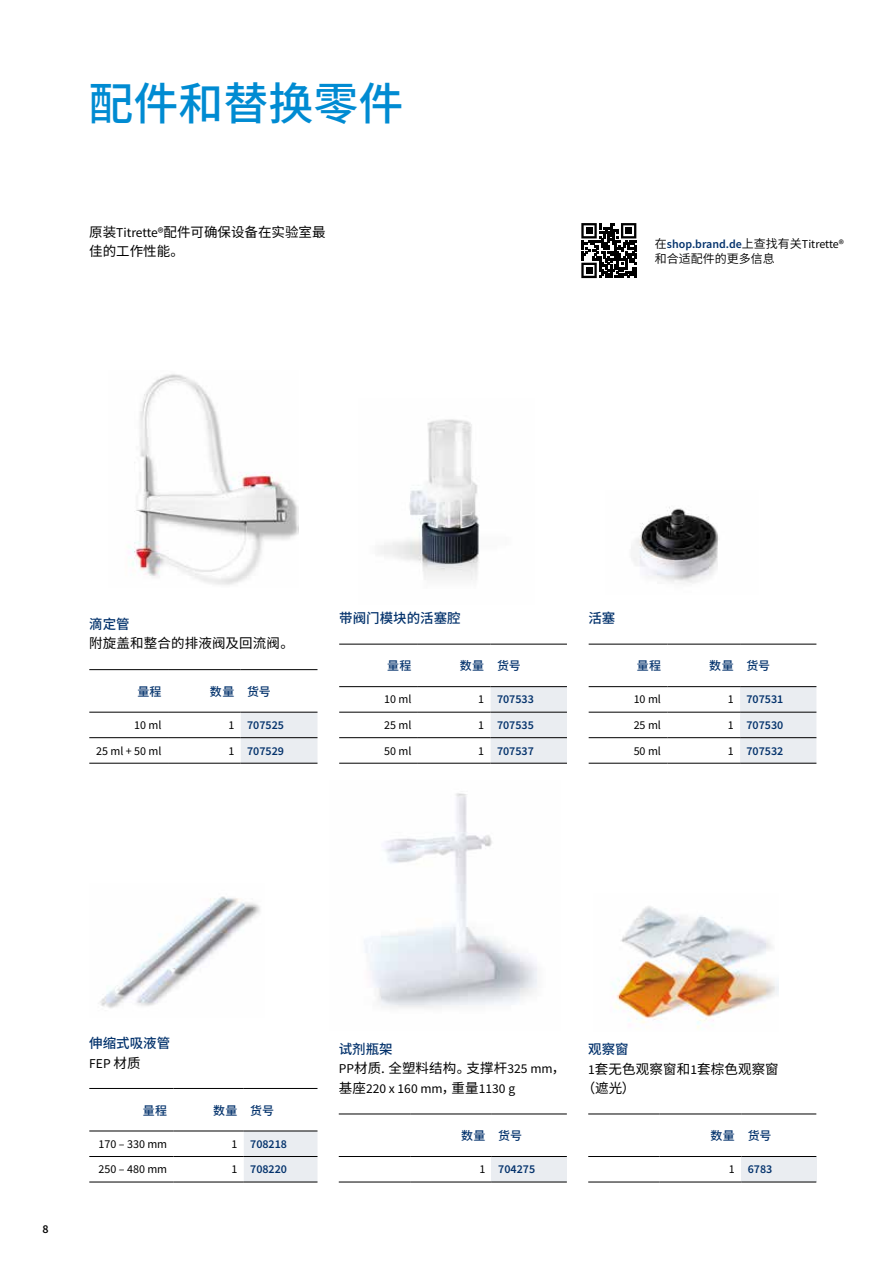
<style>
.page{position:relative;width:893px;height:1263px;background:#fff}
.page>*{position:absolute;margin:0;border:0;box-sizing:border-box;transform-origin:0 0}
.t1{font:500 45px "Source Han Sans CN";color:#008bd2}
.t2{font:13.5px/19.5px "Source Han Sans CN";letter-spacing:.01em;color:#000}
.t3{font:13.5px "Source Sans Pro";color:#000}
.t4{font:500 13.5px "Source Han Sans CN";color:#03326c}
.t5{font:600 12px "Source Sans Pro";color:#03326c}
.t6{font:12px "Source Sans Pro";color:#000}
.t7{font:500 12px "Source Han Sans CN";letter-spacing:.025em;color:#03326c}
.t8{font:12px "Source Han Sans CN";color:#000}
.t9{font:600 12px "Source Sans Pro";color:#000}
.s1{font-family:"Source Sans Pro"}
.s2{font-family:"Source Han Sans CN";font-weight:400;color:#000}
.s3{font-weight:400;color:#000}
.s4{font-family:"Source Han Sans CN"}
.s5{font-weight:500;color:#03326c}
</style>
<div class="page">
<img style="left:380px;top:419px;width:100px;height:161px">
<img style="left:364px;top:793px;width:173px;height:215px">
<img style="left:129px;top:374px;width:169px;height:211px">
<img style="left:612px;top:906px;width:166px;height:123px">
<img style="left:100px;top:896px;width:160px;height:112px">
<img style="left:631px;top:507px;width:88px;height:77px">
<svg style="left:588px;top:1181px;width:153px;height:1px"></svg>
<div style="left:741px;top:1156px;width:75px;height:26px;background:#eaedf1"></div>
<hr style="left:588px;top:1182px;width:72px;height:1px;background:#000">
<hr style="left:660px;top:1182px;width:81px;height:1px;background:#000">
<hr style="left:741px;top:1182px;width:75px;height:1px;background:#000">
<hr style="left:588px;top:1114px;width:72px;height:1px;background:#000">
<hr style="left:660px;top:1114px;width:81px;height:1px;background:#000">
<hr style="left:741px;top:1114px;width:75px;height:1px;background:#000">
<hr style="left:588px;top:1156px;width:72px;height:1px;background:#000">
<hr style="left:660px;top:1156px;width:81px;height:1px;background:#000">
<hr style="left:741px;top:1156px;width:75px;height:1px;background:#000">
<svg style="left:339px;top:1157px;width:153px;height:25px"></svg>
<div style="left:492px;top:1156px;width:75px;height:26px;background:#eaedf1"></div>
<hr style="left:339px;top:1182px;width:71px;height:1px;background:#000">
<hr style="left:410px;top:1182px;width:82px;height:1px;background:#000">
<hr style="left:492px;top:1182px;width:75px;height:1px;background:#000">
<hr style="left:339px;top:1114px;width:71px;height:1px;background:#000">
<hr style="left:410px;top:1114px;width:82px;height:1px;background:#000">
<hr style="left:492px;top:1114px;width:75px;height:1px;background:#000">
<hr style="left:339px;top:1156px;width:71px;height:1px;background:#000">
<hr style="left:410px;top:1156px;width:82px;height:1px;background:#000">
<hr style="left:492px;top:1156px;width:75px;height:1px;background:#000">
<svg style="left:89px;top:713px;width:228px;height:50px"></svg>
<hr style="left:89px;top:737px;width:79px;height:1px;background:#000">
<hr style="left:168px;top:737px;width:73px;height:1px;background:#000">
<hr style="left:241px;top:737px;width:76px;height:1px;background:#000">
<hr style="left:89px;top:763px;width:79px;height:1px;background:#000">
<hr style="left:168px;top:763px;width:73px;height:1px;background:#000">
<hr style="left:241px;top:763px;width:76px;height:1px;background:#000">
<hr style="left:89px;top:669px;width:79px;height:1px;background:#000">
<hr style="left:168px;top:669px;width:73px;height:1px;background:#000">
<hr style="left:241px;top:669px;width:76px;height:1px;background:#000">
<hr style="left:89px;top:712px;width:79px;height:1px;background:#000">
<hr style="left:168px;top:712px;width:73px;height:1px;background:#000">
<hr style="left:241px;top:712px;width:76px;height:1px;background:#000">
<svg style="left:339px;top:687px;width:228px;height:76px"></svg>
<hr style="left:339px;top:712px;width:79px;height:1px;background:#000">
<hr style="left:418px;top:712px;width:73px;height:1px;background:#000">
<hr style="left:491px;top:712px;width:76px;height:1px;background:#000">
<hr style="left:339px;top:737px;width:79px;height:1px;background:#000">
<hr style="left:418px;top:737px;width:73px;height:1px;background:#000">
<hr style="left:491px;top:737px;width:76px;height:1px;background:#000">
<hr style="left:339px;top:763px;width:79px;height:1px;background:#000">
<hr style="left:418px;top:763px;width:73px;height:1px;background:#000">
<hr style="left:491px;top:763px;width:76px;height:1px;background:#000">
<hr style="left:339px;top:644px;width:79px;height:1px;background:#000">
<hr style="left:418px;top:644px;width:73px;height:1px;background:#000">
<hr style="left:491px;top:644px;width:76px;height:1px;background:#000">
<hr style="left:339px;top:686px;width:79px;height:1px;background:#000">
<hr style="left:418px;top:686px;width:73px;height:1px;background:#000">
<hr style="left:491px;top:686px;width:76px;height:1px;background:#000">
<svg style="left:89px;top:1132px;width:228px;height:50px"></svg>
<hr style="left:89px;top:1156px;width:85px;height:1px;background:#000">
<hr style="left:174px;top:1156px;width:70px;height:1px;background:#000">
<hr style="left:244px;top:1156px;width:73px;height:1px;background:#000">
<hr style="left:89px;top:1182px;width:85px;height:1px;background:#000">
<hr style="left:174px;top:1182px;width:70px;height:1px;background:#000">
<hr style="left:244px;top:1182px;width:73px;height:1px;background:#000">
<hr style="left:89px;top:1088px;width:85px;height:1px;background:#000">
<hr style="left:174px;top:1088px;width:70px;height:1px;background:#000">
<hr style="left:244px;top:1088px;width:73px;height:1px;background:#000">
<hr style="left:89px;top:1131px;width:85px;height:1px;background:#000">
<hr style="left:174px;top:1131px;width:70px;height:1px;background:#000">
<hr style="left:244px;top:1131px;width:73px;height:1px;background:#000">
<svg style="left:589px;top:687px;width:227px;height:76px"></svg>
<hr style="left:589px;top:712px;width:78px;height:1px;background:#000">
<hr style="left:667px;top:712px;width:73px;height:1px;background:#000">
<hr style="left:740px;top:712px;width:76px;height:1px;background:#000">
<hr style="left:589px;top:737px;width:78px;height:1px;background:#000">
<hr style="left:667px;top:737px;width:73px;height:1px;background:#000">
<hr style="left:740px;top:737px;width:76px;height:1px;background:#000">
<hr style="left:589px;top:763px;width:78px;height:1px;background:#000">
<hr style="left:667px;top:763px;width:73px;height:1px;background:#000">
<hr style="left:740px;top:763px;width:76px;height:1px;background:#000">
<hr style="left:589px;top:644px;width:78px;height:1px;background:#000">
<hr style="left:667px;top:644px;width:73px;height:1px;background:#000">
<hr style="left:740px;top:644px;width:76px;height:1px;background:#000">
<hr style="left:589px;top:686px;width:78px;height:1px;background:#000">
<hr style="left:667px;top:686px;width:73px;height:1px;background:#000">
<hr style="left:740px;top:686px;width:76px;height:1px;background:#000">
<svg style="left:581px;top:223px;width:55px;height:55px"></svg>
<div style="left:586px;top:227px;width:6px;height:7px;background:#000"></div>
<div style="left:625px;top:227px;width:7px;height:7px;background:#000"></div>
<div style="left:586px;top:267px;width:6px;height:7px;background:#000"></div>
<h1 class="t1" style="left:89px;top:78px;width:316px">配件和替换零件</h1>
<p class="t2" style="left:89px;top:222px;width:238px">原装<span class="s1">Titrette®</span>配件可确保设备在实验室最佳的工作性能。</p>
<p class="t5" style="left:655px;top:236px;width:191px"><span class="s2">在</span>shop.brand.de<span class="s2">上查找有关</span><span class="s3">Titrette®</span></p>
<p class="t8" style="left:655px;top:252px;width:121px">和合适配件的更多信息</p>
<p class="t4" style="left:89px;top:616px;width:42px">滴定管</p>
<p class="t2" style="left:89px;top:634px;width:206px">附旋盖和整合的排液阀及回流阀。</p>
<p class="t7" style="left:137px;top:684px;width:26px">量程</p>
<p class="t7" style="left:210px;top:684px;width:62px">数量 货号</p>
<p class="t6" style="left:134px;top:717px;width:29px">10 ml</p>
<p class="t5" style="left:228px;top:717px;width:57px"><span class="s3">1</span> 707525</p>
<p class="t6" style="left:96px;top:743px;width:67px">25 ml + 50 ml</p>
<p class="t5" style="left:228px;top:743px;width:57px"><span class="s3">1</span> 707529</p>
<p class="t4" style="left:339px;top:610px;width:123px">带阀门模块的活塞腔</p>
<p class="t7" style="left:387px;top:659px;width:26px">量程</p>
<p class="t7" style="left:460px;top:659px;width:62px">数量 货号</p>
<p class="t6" style="left:384px;top:692px;width:29px">10 ml</p>
<p class="t5" style="left:478px;top:692px;width:57px"><span class="s3">1</span> 707533</p>
<p class="t6" style="left:384px;top:717px;width:29px">25 ml</p>
<p class="t5" style="left:478px;top:717px;width:57px"><span class="s3">1</span> 707535</p>
<p class="t6" style="left:384px;top:743px;width:29px">50 ml</p>
<p class="t5" style="left:478px;top:743px;width:57px"><span class="s3">1</span> 707537</p>
<p class="t4" style="left:588px;top:610px;width:28px">活塞</p>
<p class="t7" style="left:637px;top:659px;width:26px">量程</p>
<p class="t7" style="left:709px;top:659px;width:62px">数量 货号</p>
<p class="t6" style="left:634px;top:692px;width:29px">10 ml</p>
<p class="t5" style="left:728px;top:692px;width:57px"><span class="s3">1</span> 707531</p>
<p class="t6" style="left:634px;top:717px;width:29px">25 ml</p>
<p class="t5" style="left:728px;top:717px;width:57px"><span class="s3">1</span> 707530</p>
<p class="t6" style="left:634px;top:743px;width:29px">50 ml</p>
<p class="t5" style="left:728px;top:743px;width:57px"><span class="s3">1</span> 707532</p>
<p class="t9" style="left:43px;top:1221px;width:8px">8</p>
<p class="t4" style="left:89px;top:1035px;width:82px">伸缩式吸液管</p>
<p class="t3" style="left:89px;top:1054px;width:53px">FEP <span class="s4">材质</span></p>
<p class="t7" style="left:143px;top:1103px;width:26px">量程</p>
<p class="t7" style="left:213px;top:1103px;width:62px">数量 货号</p>
<p class="t6" style="left:99px;top:1136px;width:70px">170 – 330 mm</p>
<p class="t5" style="left:231px;top:1136px;width:57px"><span class="s3">1</span> 708218</p>
<p class="t6" style="left:99px;top:1162px;width:70px">250 – 480 mm</p>
<p class="t5" style="left:231px;top:1161px;width:57px"><span class="s3">1</span> 708220</p>
<p class="t2" style="left:339px;top:1039px;width:228px"><span class="s5">试剂瓶架<br></span><span class="s1">PP</span>材质. 全塑料结构。支撑杆<span class="s1">325 mm</span>，</p>
<p class="t3" style="left:339px;top:1079px;width:178px"><span class="s4">基座</span>220 x 160 mm<span class="s4">，重量</span>1130 g</p>
<p class="t7" style="left:461px;top:1129px;width:62px">数量 货号</p>
<p class="t5" style="left:479px;top:1161px;width:57px"><span class="s3">1</span> 704275</p>
<p class="t4" style="left:588px;top:1041px;width:42px">观察窗</p>
<p class="t2" style="left:588px;top:1059px;width:192px"><span class="s1">1</span>套无色观察窗和<span class="s1">1</span>套棕色观察窗</p>
<p class="t2" style="left:582px;top:1078px;width:55px">（遮光）</p>
<p class="t7" style="left:710px;top:1129px;width:62px">数量 货号</p>
<p class="t5" style="left:729px;top:1161px;width:45px"><span class="s3">1</span> 6783</p>
</div>
